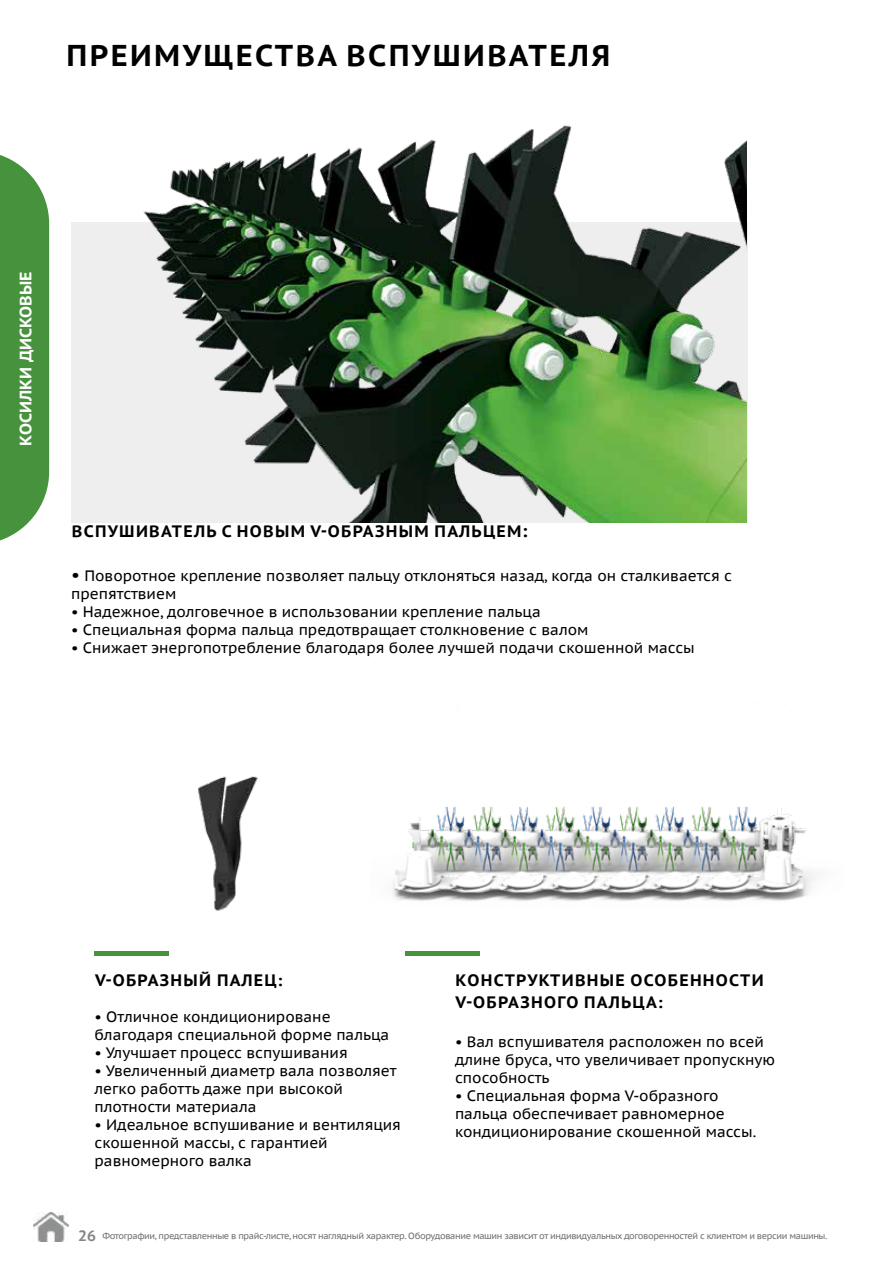
<style>
.page{position:relative;width:893px;height:1263px;background:#fff}
.page>*{position:absolute;margin:0;border:0;box-sizing:border-box;transform-origin:0 0}
.t1{font:700 30px "PT Sans Caption";letter-spacing:.08em;color:#000}
.t2{font:700 16.5px/21.6px "PT Sans Caption";letter-spacing:.08em;color:#000}
.t3{font:700 16.5px "PT Sans Caption";color:#fff}
.t4{font:15px/18px "PT Sans Caption";color:#000}
.t5{font:700 15px "PT Sans Caption";color:#878787}
.t6{font:9px "PT Sans Caption";letter-spacing:-.04em;color:#706f6f}
.s1{font-size:18px}
</style>
<div class="page">
<svg style="left:0;top:155px;width:49px;height:386px;background:#589c4f"></svg>
<img style="left:33px;top:1212px;width:35px;height:29px">
<div style="left:94px;top:951px;width:75px;height:5px;background:#47923d"></div>
<div style="left:71px;top:222px;width:676px;height:301px;background:#eee"></div>
<img style="left:198px;top:776px;width:60px;height:135px">
<img style="left:392px;top:806px;width:425px;height:150px">
<img style="left:143px;top:125px;width:604px;height:397px">
<h1 class="t1" style="left:67px;top:35px;width:545px">ПРЕИМУЩЕСТВА ВСПУШИВАТЕЛЯ</h1>
<p class="t3" style="left:15px;top:446px;width:176px;rotate:-90deg">КОСИЛКИ ДИСКОВЫЕ</p>
<p class="t2" style="left:72px;top:520px;width:458px">ВСПУШИВАТЕЛЬ С НОВЫМ V-ОБРАЗНЫМ ПАЛЬЦЕМ<span class="s1">:</span></p>
<p class="t4" style="left:71px;top:566px;width:663px"><span class="s1">•</span> Поворотное крепление позволяет пальцу отклоняться назад, когда он сталкивается с препятствием</p>
<p class="t4" style="left:71px;top:602px;width:471px">• Надежное, долговечное в использовании крепление пальца</p>
<p class="t4" style="left:71px;top:620px;width:519px">• Специальная форма пальца предотвращает столкновение с валом</p>
<p class="t4" style="left:71px;top:638px;width:625px">• Снижает энергопотребление благодаря более лучшей подачи скошенной массы</p>
<p class="t2" style="left:95px;top:969px;width:189px">V-ОБРАЗНЫЙ ПАЛЕЦ:</p>
<p class="t4" style="left:94px;top:1008px;width:296px">• Отличное кондиционироване благодаря специальной форме пальца</p>
<p class="t4" style="left:94px;top:1044px;width:255px">• Улучшает процесс вспушивания</p>
<p class="t4" style="left:94px;top:1062px;width:304px">• Увеличенный диаметр вала позволяет легко работть даже при высокой плотности материала</p>
<p class="t4" style="left:94px;top:1116px;width:308px">• Идеальное вспушивание и вентиляция скошенной массы, с гарантией равномерного валка</p>
<p class="t2" style="left:456px;top:969px;width:309px">КОНСТРУКТИВНЫЕ ОСОБЕННОСТИ<br>V-ОБРАЗНОГО ПАЛЬЦА:</p>
<p class="t4" style="left:455px;top:1033px;width:322px">• Вал вспушивателя расположен по всей длине бруса, что увеличивает пропускную способность</p>
<p class="t4" style="left:455px;top:1087px;width:303px">• Специальная форма V-образного пальца обеспечивает равномерное кондиционирование скошенной массы.</p>
<p class="t5" style="left:78px;top:1225px;width:19px">26</p>
<p class="t6" style="left:102px;top:1230px;width:726px">Фотографии, представленные в прайс-листе, носят наглядный характер. Оборудование машин зависит от индивидуальных договоренностей с клиентом и версии машины.</p>
</div>
